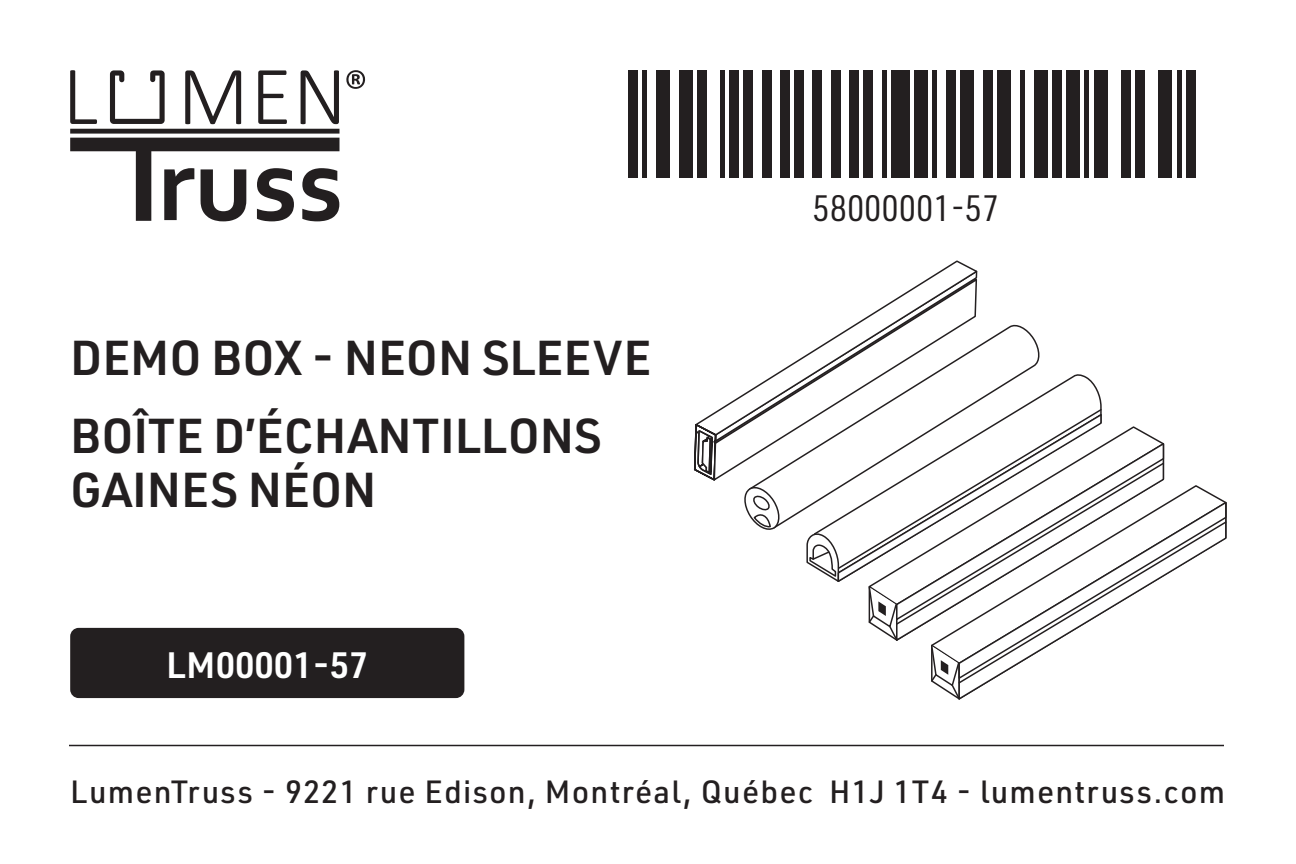
<style>
.page{position:relative;width:1296px;height:864px;background:#fff}
.page>*{position:absolute;margin:0;border:0;box-sizing:border-box;transform-origin:0 0}
.t1{font:600 48px/78px "URWDIN";color:#231f20}
.t2{font:36px "URWDIN Semi Cond";color:#231f20}
.t3{font:600 36px "URWDIN";color:#fff}
.t4{font:500 31.5px "URWDIN";letter-spacing:.04em;color:#231f20}
</style>
<div class="page">
<div style="left:628px;top:70px;width:9px;height:108px;background:#231f20"></div>
<div style="left:642px;top:70px;width:5px;height:108px;background:#231f20"></div>
<div style="left:656px;top:70px;width:14px;height:108px;background:#231f20"></div>
<div style="left:679px;top:70px;width:14px;height:108px;background:#231f20"></div>
<div style="left:697px;top:70px;width:10px;height:108px;background:#231f20"></div>
<div style="left:720px;top:70px;width:5px;height:108px;background:#231f20"></div>
<div style="left:730px;top:70px;width:9px;height:108px;background:#231f20"></div>
<div style="left:743px;top:70px;width:10px;height:108px;background:#231f20"></div>
<div style="left:762px;top:70px;width:9px;height:108px;background:#231f20"></div>
<div style="left:780px;top:70px;width:10px;height:108px;background:#231f20"></div>
<div style="left:794px;top:70px;width:9px;height:108px;background:#231f20"></div>
<div style="left:813px;top:70px;width:9px;height:108px;background:#231f20"></div>
<div style="left:831px;top:70px;width:9px;height:108px;background:#231f20"></div>
<div style="left:849px;top:70px;width:10px;height:108px;background:#231f20"></div>
<div style="left:863px;top:70px;width:10px;height:108px;background:#231f20"></div>
<hr style="left:882px;top:70px;width:4px;height:108px;background:#231f20">
<div style="left:891px;top:70px;width:18px;height:108px;background:#231f20"></div>
<div style="left:914px;top:70px;width:14px;height:108px;background:#231f20"></div>
<div style="left:932px;top:70px;width:5px;height:108px;background:#231f20"></div>
<div style="left:946px;top:70px;width:10px;height:108px;background:#231f20"></div>
<div style="left:960px;top:70px;width:14px;height:108px;background:#231f20"></div>
<div style="left:983px;top:70px;width:9px;height:108px;background:#231f20"></div>
<div style="left:997px;top:70px;width:14px;height:108px;background:#231f20"></div>
<div style="left:1020px;top:70px;width:5px;height:108px;background:#231f20"></div>
<div style="left:1034px;top:70px;width:14px;height:108px;background:#231f20"></div>
<div style="left:1052px;top:70px;width:10px;height:108px;background:#231f20"></div>
<div style="left:1066px;top:70px;width:14px;height:108px;background:#231f20"></div>
<hr style="left:1085px;top:70px;width:4px;height:108px;background:#231f20">
<div style="left:1094px;top:70px;width:14px;height:108px;background:#231f20"></div>
<div style="left:1121px;top:70px;width:10px;height:108px;background:#231f20"></div>
<div style="left:1135px;top:70px;width:10px;height:108px;background:#231f20"></div>
<div style="left:1158px;top:70px;width:14px;height:108px;background:#231f20"></div>
<hr style="left:1177px;top:70px;width:4px;height:108px;background:#231f20">
<div style="left:1186px;top:70px;width:9px;height:108px;background:#231f20"></div>
<div style="left:70px;top:628px;width:394px;height:70px;background:#231f20;border-radius:8px"></div>
<svg style="left:70px;top:70px;width:270px;height:151px"></svg>
<svg style="left:346px;top:70px;width:19px;height:19px"></svg>
<hr style="left:69px;top:745px;width:1155px;height:1px;background:#231f20">
<svg style="left:694px;top:271px;width:533px;height:429px"></svg>
<svg style="left:837px;top:412px;width:266px;height:172px"></svg>
<h1 class="t1" style="left:70px;top:317px;width:583px">DEMO BOX - NEON SLEEVE<br>BOÎTE D’ÉCHANTILLONS</h1>
<h1 class="t1" style="left:70px;top:449px;width:308px">GAINES NÉON</h1>
<p class="t3" style="left:166px;top:641px;width:204px">LM00001-57</p>
<p class="t2" style="left:812px;top:184px;width:189px">58000001-57</p>
<p class="t4" style="left:70px;top:771px;width:1157px">LumenTruss - 9221 rue Edison, Montréal, Québec H1J 1T4 - lumentruss.com</p>
</div>
